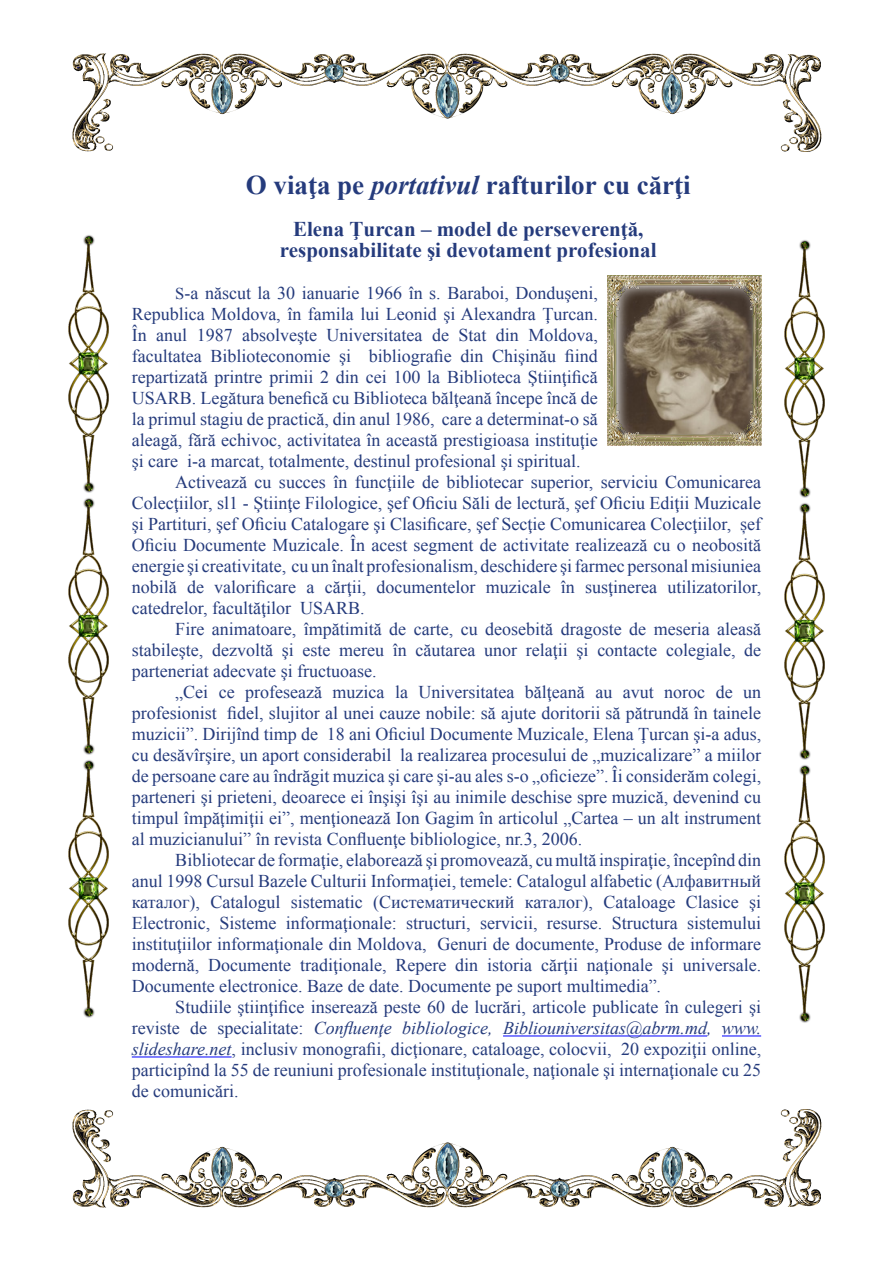
<style>
.page{position:relative;width:893px;height:1263px;background:#fff}
.page>*{position:absolute;margin:0;border:0;box-sizing:border-box;transform-origin:0 0}
.t1{font:700 27px "Times New Roman";color:#253b7c}
.t2{font:700 21px "Times New Roman";color:#253b7c}
.t3{font:18px/21px "Times New Roman";color:#253b7c;text-align:justify}
.s1{font-style:italic}
.s2{font-size:16.5px}
</style>
<div class="page">
<hr style="left:503px;top:1035px;width:204px;height:1px;background:#00f">
<hr style="left:722px;top:1035px;width:39px;height:1px;background:#00f">
<hr style="left:132px;top:1056px;width:100px;height:1px;background:#00f">
<img style="left:68px;top:235px;width:41px;height:783px">
<img style="left:72px;top:53px;width:750px;height:99px">
<img style="left:72px;top:1109px;width:750px;height:99px">
<img style="left:784px;top:240px;width:41px;height:783px">
<img style="left:607px;top:275px;width:154px;height:171px">
<p class="t1" style="left:246px;top:165px;width:446px">O viaţa pe <span class="s1">portativul</span> rafturilor cu cărţi</p>
<p class="t2" style="left:293px;top:214px;width:352px">Elena Ţurcan – model de perseverenţă,</p>
<p class="t2" style="left:280px;top:235px;width:378px">responsabilitate şi devotament profesional</p>
<p class="t3" style="left:132px;top:282px;width:468px;text-indent:44px"><span class="s2">S</span>-a născut la 30 ianuarie 1966 în s. Baraboi, Donduşeni, Republica Moldova, în famila lui Leonid şi Alexandra Ţurcan.<br>În anul 1987 absolveşte Universitatea de Stat din Moldova, facultatea Biblioteconomie şi bibliografie din Chişinău fiind repartizată printre primii 2 din cei 100 la Biblioteca Ştiinţifică USARB. Legătura benefică cu Biblioteca bălţeană începe încă de la primul stagiu de practică, din anul 1986, care a determinat-o să aleagă, fără echivoc, activitatea în această prestigioasa instituţie şi care i-a marcat, totalmente, destinul profesional şi spiritual.</p>
<p class="t3" style="left:132px;top:471px;width:631px;text-indent:44px">Activează cu succes în funcţiile de bibliotecar superior, serviciu Comunicarea Colecţiilor, sl1 - Ştiinţe Filologice, şef Oficiu Săli de lectură, şef Oficiu Ediţii Muzicale şi Partituri, şef Oficiu Catalogare şi Clasificare, şef Secţie Comunicarea Colecţiilor, șef Oficiu Documente Muzicale. În acest segment de activitate realizează cu o neobosită energie şi creativitate, cu un înalt profesionalism, deschidere şi farmec personal misiuniea nobilă de valorificare a cărţii, documentelor muzicale în susţinerea utilizatorilor, catedrelor, facultăţilor USARB.</p>
<p class="t3" style="left:132px;top:618px;width:631px;text-indent:44px">Fire animatoare, împătimită de carte, cu deosebită dragoste de meseria aleasă stabileşte, dezvoltă şi este mereu în căutarea unor relaţii şi contacte colegiale, de parteneriat adecvate şi fructuoase.</p>
<p class="t3" style="left:132px;top:681px;width:631px;text-indent:44px">„Cei ce profesează muzica la Universitatea bălţeană au avut noroc de un profesionist fidel, slujitor al unei cauze nobile: să ajute doritorii să pătrundă în tainele muzicii”. Dirijînd timp de 18 ani Oficiul Documente Muzicale, Elena Ţurcan şi-a adus, cu desăvîrşire, un aport considerabil la realizarea procesului de „muzicalizare” a miilor de persoane care au îndrăgit muzica şi care şi-au ales s-o „oficieze”. Îi considerăm colegi, parteneri şi prieteni, deoarece ei înşişi îşi au inimile deschise spre muzică, devenind cu timpul împăţimiţii ei”, menţionează Ion Gagim în articolul „Cartea – un alt instrument al muzicianului” în revista Confluenţe bibliologice, nr.3, 2006.</p>
<p class="t3" style="left:132px;top:849px;width:631px;text-indent:44px">Bibliotecar de formaţie, elaborează şi promovează, cu multă inspiraţie, începînd din anul 1998 Cursul Bazele Culturii Informaţiei, temele: Catalogul alfabetic (Алфавитный каталог), Catalogul sistematic (Систематический каталог), Cataloage Clasice şi Electronic, Sisteme informaţionale: structuri, servicii, resurse. Structura sistemului instituţiilor informaţionale din Moldova, Genuri de documente, Produse de informare modernă, Documente tradiţionale, Repere din istoria cărţii naţionale şi universale.<br>Documente electronice. Baze de date. Documente pe suport multimedia”.</p>
<p class="t3" style="left:132px;top:996px;width:631px;text-indent:44px">Studiile ştiinţifice inserează peste 60 de lucrări, articole publicate în culegeri şi reviste de specialitate: <span class="s1">Confluenţe bibliologice, Bibliouniversitas@abrm.md, www. slideshare.net</span>, inclusiv monografii, dicţionare, cataloage, colocvii, 20 expoziţii online, participînd la 55 de reuniuni profesionale instituţionale, naţionale şi internaţionale cu 25 de comunicări.</p>
</div>
